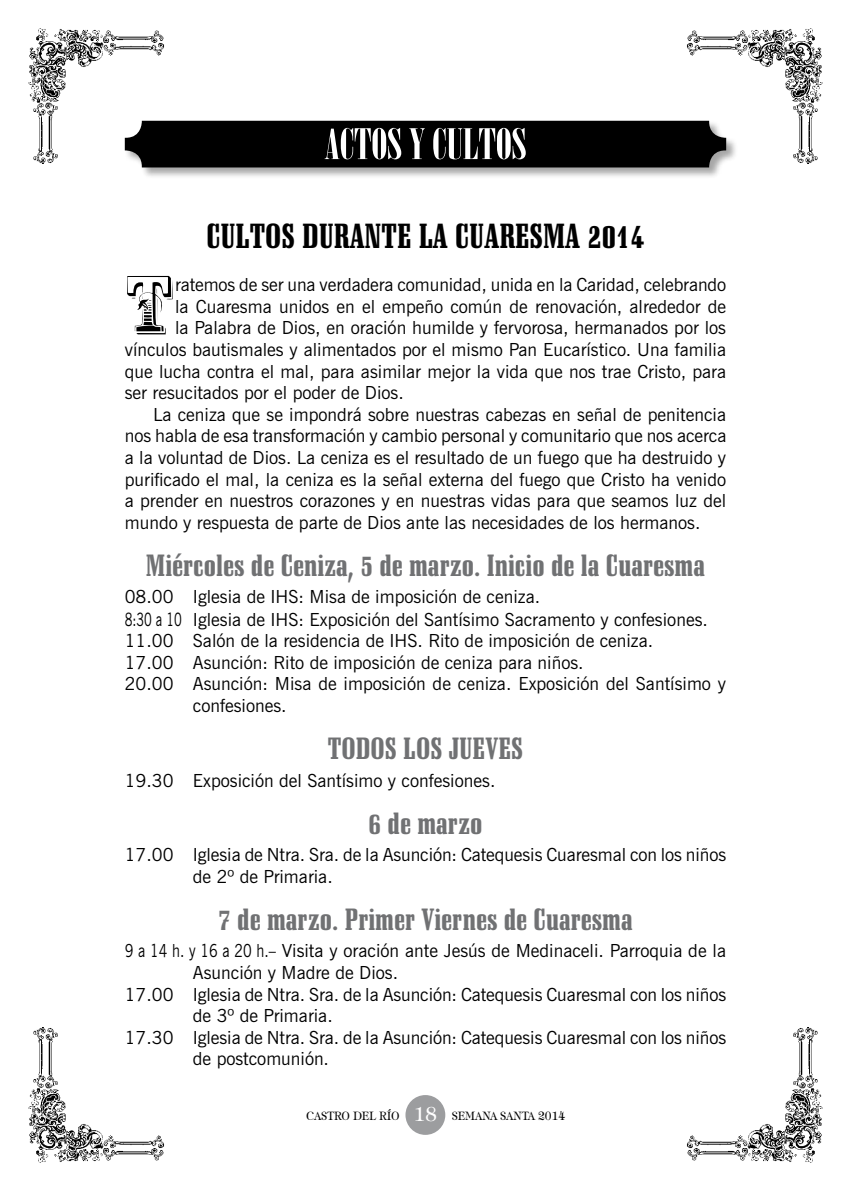
<style>
.page{position:relative;width:851px;height:1191px;background:#fff}
.page>*{position:absolute;margin:0;border:0;box-sizing:border-box;transform-origin:0 0}
.t1{font:70px "Holtzschue";color:#000}
.t2{font:42px "Bodoni MT Poster Compressed";color:#fff;scale:1.2 1}
.t3{font:900 condensed 34px "Schadow BT";color:#000}
.t4{font:900 condensed 30px "Schadow BT";color:#707173}
.t5{font:20px "Cambridge";color:#fff}
.t6{font:18px/21.6px "News Gothic BT";color:#000}
.t7{font:18px "News Gothic BT";color:#000;scale:.8 1}
.t8{font:12px "Cambridge";color:#000}
.s1{font-size:18.4px}
</style>
<div class="page">
<div style="left:406px;top:1096px;width:38px;height:38px;background:#9c9d9f;border-radius:50%"></div>
<div style="left:405px;top:1095px;width:40px;height:40px;border:2px solid #9c9d9f;border-radius:50%"></div>
<img style="left:28px;top:28px;width:136px;height:136px">
<img style="left:28px;top:1027px;width:136px;height:135px">
<img style="left:687px;top:28px;width:135px;height:136px">
<img style="left:687px;top:1027px;width:135px;height:135px">
<div style="left:124px;top:120px;width:621px;height:67px;background:#000;opacity:.35"></div>
<div style="left:126px;top:122px;width:599px;height:44px;background:#000;border-radius:17px"></div>
<div style="left:125px;top:121px;width:601px;height:46px;border:2px solid #000;border-radius:17px"></div>
<h2 class="t2" style="left:324px;top:120px;width:167px">ACTOS Y CULTOS</h2>
<h3 class="t3" style="left:206px;top:215px;width:30px">Cultos</h3>
<h3 class="t3" style="left:302px;top:215px;width:17px">durante</h3>
<h3 class="t3" style="left:418px;top:215px;width:66px">la Cuares</h3>
<h3 class="t3" style="left:543px;top:215px;width:103px">ma 2014</h3>
<h1 class="t1" style="left:125px;top:269px;width:52px">T</h1>
<p class="t6" style="left:175px;top:274px;width:552px">ratemos de ser una verdadera comunidad, unida en la Caridad, celebrando</p>
<p class="t6" style="left:175px;top:295px;width:552px">la Cuaresma unidos en el empeño común de renovación, alrededor de</p>
<p class="t6" style="left:175px;top:317px;width:552px">la Palabra de Dios, en oración humilde y fervorosa, hermanados por los</p>
<p class="t6" style="left:125px;top:338px;width:602px">vínculos bautismales y alimentados por el mismo Pan Eucarístico. Una familia</p>
<p class="t6" style="left:125px;top:360px;width:603px">que lucha contra el mal, para asimilar mejor la vida que nos trae Cristo, para</p>
<p class="t6" style="left:125px;top:382px;width:280px">ser resucitados por el poder de Dios.</p>
<p class="t6" style="left:153px;top:403px;width:574px">La ceniza que se impondrá sobre nuestras cabezas en señal de penitencia</p>
<p class="t6" style="left:125px;top:425px;width:603px">nos habla de esa transformación y cambio personal y comunitario que nos acerca</p>
<p class="t6" style="left:125px;top:446px;width:602px">a la voluntad de Dios. La ceniza es el resultado de un fuego que ha destruido y</p>
<p class="t6" style="left:125px;top:468px;width:602px">purificado el mal, la ceniza es la señal externa del fuego que Cristo ha venido</p>
<p class="t6" style="left:125px;top:490px;width:603px">a prender en nuestros corazones y en nuestras vidas para que seamos luz del</p>
<p class="t6" style="left:125px;top:511px;width:577px">mundo y respuesta de parte de Dios ante las necesidades de los hermanos.</p>
<h3 class="t4" style="left:146px;top:547px;width:560px">Miércoles de Ceniza, 5 de marzo. Inicio de la Cuaresma</h3>
<p class="t6" style="left:125px;top:586px;width:417px">08.00 Iglesia de IHS: Misa de imposición de ceniza.</p>
<p class="t6" style="left:125px;top:608px;width:584px"><span class="s1">8:30 a 10</span> Iglesia de IHS: Exposición del Santísimo Sacramento y confesiones.</p>
<p class="t6" style="left:125px;top:630px;width:530px">11.00 Salón de la residencia de IHS. Rito de imposición de ceniza.</p>
<p class="t6" style="left:125px;top:651px;width:460px">17.00 Asunción: Rito de imposición de ceniza para niños.</p>
<p class="t6" style="left:125px;top:673px;width:602px">20.00 Asunción: Misa de imposición de ceniza. Exposición del Santísimo y</p>
<p class="t6" style="left:193px;top:694px;width:95px">confesiones.</p>
<h3 class="t4" style="left:328px;top:730px;width:28px">Todos</h3>
<h3 class="t4" style="left:403px;top:730px;width:108px">los jueves</h3>
<p class="t6" style="left:125px;top:769px;width:372px">19.30 Exposición del Santísimo y confesiones.</p>
<h3 class="t4" style="left:368px;top:805px;width:115px">6 de marzo</h3>
<p class="t6" style="left:193px;top:844px;width:535px;text-indent:-68px">17.00 Iglesia de Ntra. Sra. de la Asunción: Catequesis Cuaresmal con los niños de 2º de Primaria.</p>
<h3 class="t4" style="left:218px;top:901px;width:416px">7 de marzo. Primer Viernes de Cuaresma</h3>
<p class="t7" style="left:125px;top:940px;width:753px">9 a 14 h. y 16 a 20 h.– Visita y oración ante Jesús de Medinaceli. Parroquia de la</p>
<p class="t6" style="left:193px;top:961px;width:207px">Asunción y Madre de Dios.</p>
<p class="t6" style="left:125px;top:983px;width:603px">17.00 Iglesia de Ntra. Sra. de la Asunción: Catequesis Cuaresmal con los niños</p>
<p class="t6" style="left:193px;top:1005px;width:141px">de 3º de Primaria.</p>
<p class="t6" style="left:125px;top:1026px;width:603px">17.30 Iglesia de Ntra. Sra. de la Asunción: Catequesis Cuaresmal con los niños</p>
<p class="t6" style="left:193px;top:1048px;width:137px">de postcomunión.</p>
<p class="t5" style="left:414px;top:1102px;width:24px">18</p>
<p class="t8" style="left:306px;top:1108px;width:94px">CASTRO DEL RÍO</p>
<p class="t8" style="left:452px;top:1108px;width:115px">SEMANA SANTA 2014</p>
</div>
